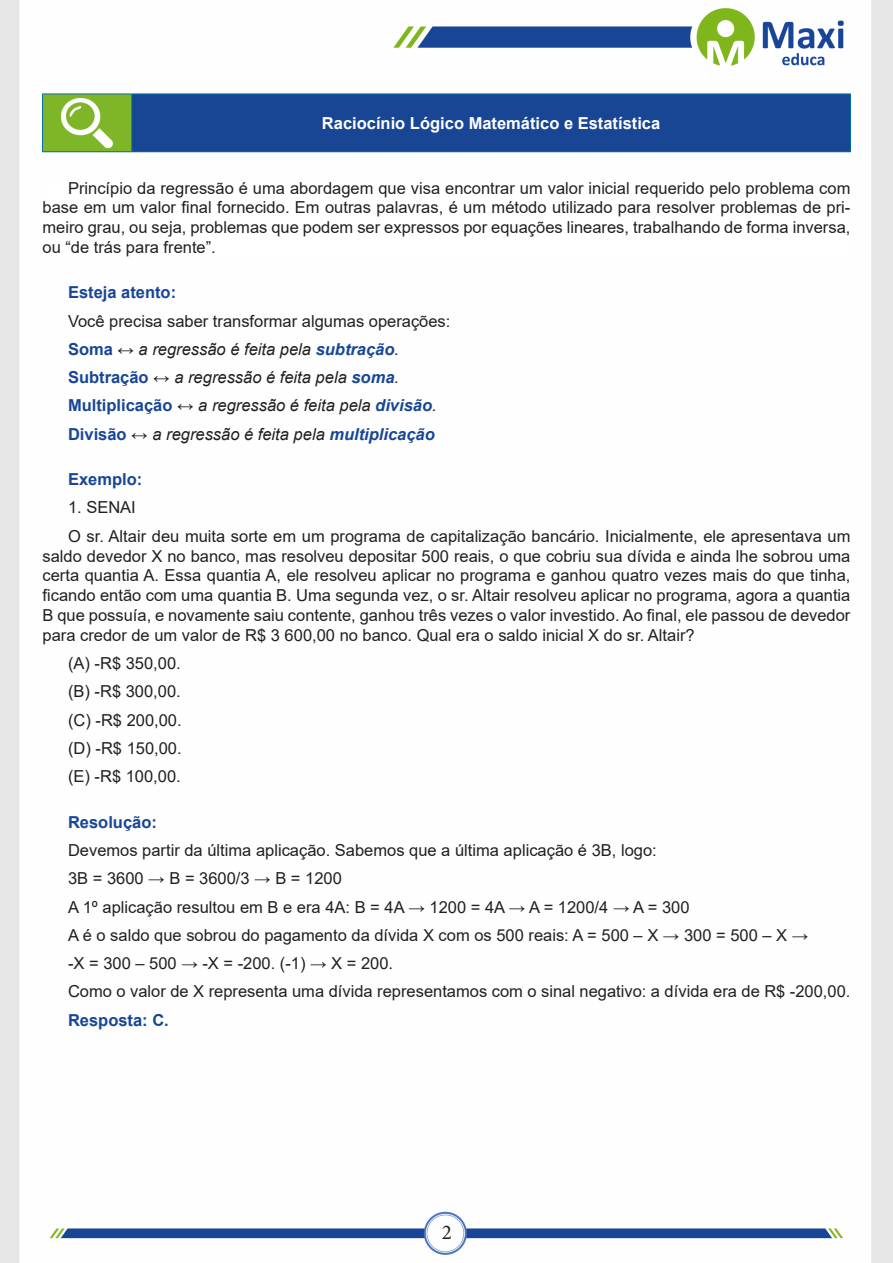
<style>
.page{position:relative;width:893px;height:1263px;background:#fff}
.page>*{position:absolute;margin:0;border:0;box-sizing:border-box;transform-origin:0 0}
.t1{font:21px "Minion Pro";color:#231f20}
.t2{font:16.5px/19.8px "Arial";color:#231f20;text-align:justify}
.t3{font:italic 16.5px "Arial";color:#231f20}
.t4{font:700 16.5px "Arial";color:#184695}
.CENTRALIZAR{font:700 16.5px "Arial";color:#fff}
.s1{font-weight:700;font-style:normal;color:#184695}
.s2{font-style:normal}
.s3{font-weight:700;color:#184695}
</style>
<div class="page">
<img style="left:0;top:0;width:893px;height:1263px">
<div style="left:43px;top:181px;width:807px;height:75px;background:#fff"></div>
<div style="left:43px;top:94px;width:89px;height:58px;background:#7fb628"></div>
<div style="left:132px;top:94px;width:718px;height:58px;background:#184695"></div>
<hr style="left:42px;top:94px;width:90px;height:1px;background:#036ea6">
<hr style="left:42px;top:94px;width:1px;height:57px;background:#036ea6">
<hr style="left:42px;top:151px;width:90px;height:1px;background:#036ea6">
<hr style="left:132px;top:94px;width:719px;height:1px;background:#036ea6">
<hr style="left:131px;top:94px;width:1px;height:57px;background:#036ea6">
<hr style="left:850px;top:94px;width:1px;height:57px;background:#036ea6">
<hr style="left:132px;top:151px;width:719px;height:1px;background:#036ea6">
<img style="left:62px;top:98px;width:50px;height:49px">
<p class="CENTRALIZAR" style="left:322px;top:111px;width:340px">Raciocínio Lógico Matemático e Estatística</p>
<p class="t2" style="left:43px;top:178px;width:809px;text-indent:26px">Princípio da regressão é uma abordagem que visa encontrar um valor inicial requerido pelo problema com base em um valor final fornecido. Em outras palavras, é um método utilizado para resolver problemas de pri&shy;meiro grau, ou seja, problemas que podem ser expressos por equações lineares, trabalhando de forma inversa, ou “de trás para frente”.</p>
<p class="t4" style="left:68px;top:281px;width:110px">Esteja atento:</p>
<p class="t2" style="left:68px;top:311px;width:384px">Você precisa saber transformar algumas operações:</p>
<p class="t3" style="left:68px;top:338px;width:333px"><span class="s1">Soma</span> <span class="s2">↔</span> a regressão é feita pela <span class="s3">subtração</span>.</p>
<p class="t3" style="left:68px;top:367px;width:333px"><span class="s1">Subtração</span> <span class="s2">↔</span> a regressão é feita pela <span class="s3">soma</span>.</p>
<p class="t3" style="left:68px;top:395px;width:370px"><span class="s1">Multiplicação</span> <span class="s2">↔</span> a regressão é feita pela <span class="s3">divisão</span>.</p>
<p class="t3" style="left:68px;top:423px;width:368px"><span class="s1">Divisão</span> <span class="s2">↔</span> a regressão é feita pela <span class="s3">multiplicação</span></p>
<p class="t4" style="left:68px;top:468px;width:76px">Exemplo:</p>
<p class="t2" style="left:68px;top:498px;width:69px">1. SENAI</p>
<p class="t2" style="left:43px;top:526px;width:809px;text-indent:26px">O sr. Altair deu muita sorte em um programa de capitalização bancário. Inicialmente, ele apresentava um saldo devedor X no banco, mas resolveu depositar 500 reais, o que cobriu sua dívida e ainda lhe sobrou uma certa quantia A. Essa quantia A, ele resolveu aplicar no programa e ganhou quatro vezes mais do que tinha, ficando então com uma quantia B. Uma segunda vez, o sr. Altair resolveu aplicar no programa, agora a quantia B que possuía, e novamente saiu contente, ganhou três vezes o valor investido. Ao final, ele passou de devedor para credor de um valor de R$ 3 600,00 no banco. Qual era o saldo inicial X do sr. Altair?</p>
<p class="t2" style="left:68px;top:653px;width:114px">(A) -R$ 350,00.</p>
<p class="t2" style="left:68px;top:681px;width:114px">(B) -R$ 300,00.</p>
<p class="t2" style="left:68px;top:710px;width:115px">(C) -R$ 200,00.</p>
<p class="t2" style="left:68px;top:738px;width:115px">(D) -R$ 150,00.</p>
<p class="t2" style="left:68px;top:766px;width:114px">(E) -R$ 100,00.</p>
<p class="t4" style="left:68px;top:810px;width:90px">Resolução:</p>
<p class="t2" style="left:68px;top:840px;width:590px">Devemos partir da última aplicação. Sabemos que a última aplicação é 3B, logo:</p>
<p class="t2" style="left:68px;top:868px;width:275px">3B = 3600 → B = 3600/3 → B = 1200</p>
<p class="t2" style="left:68px;top:897px;width:623px">A 1º aplicação resultou em B e era 4A: B = 4A → 1200 = 4A → A = 1200/4 → A = 300</p>
<p class="t2" style="left:68px;top:925px;width:742px">A é o saldo que sobrou do pagamento da dívida X com os 500 reais: A = 500 – X → 300 = 500 – X →</p>
<p class="t2" style="left:68px;top:953px;width:327px">-X = 300 – 500 → -X = -200. (-1) → X = 200.</p>
<p class="t2" style="left:68px;top:982px;width:784px">Como o valor de X representa uma dívida representamos com o sinal negativo: a dívida era de R$ -200,00.</p>
<p class="t4" style="left:68px;top:1008px;width:102px">Resposta: C.</p>
<p class="t1" style="left:442px;top:1218px;width:12px">2</p>
</div>
